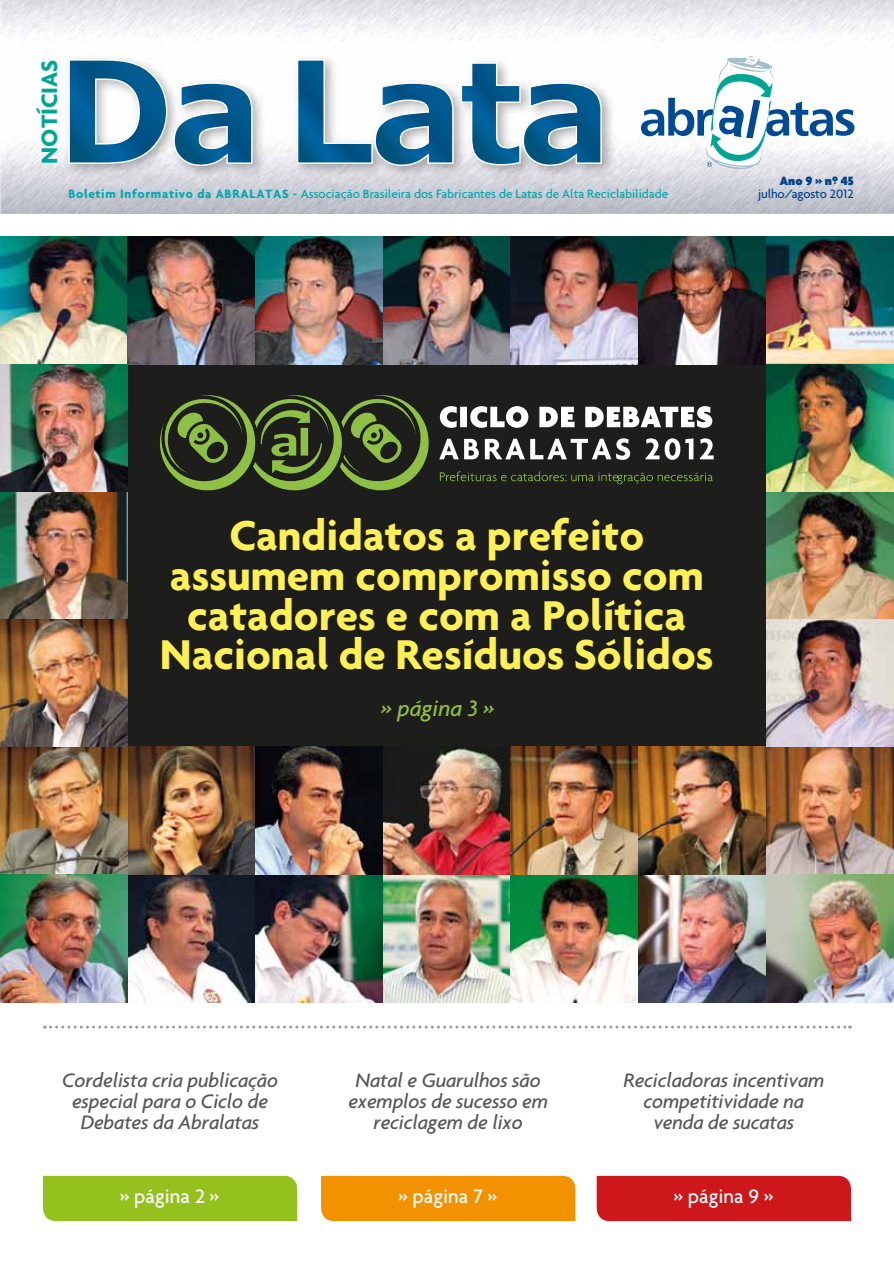
<style>
.page{position:relative;width:894px;height:1264px;background:#fff}
.page>*{position:absolute;margin:0;border:0;box-sizing:border-box;transform-origin:0 0}
.t1{font:700 45px/39.8px "Agenda";color:#fff155;text-align:center}
.t2{font:italic 500 24px "Agenda";color:#91bf40}
.t3{font:700 24px "Agenda";color:#00a695}
.t4{font:italic 500 21px/21px "Agenda";letter-spacing:-.01em;color:#575756;text-align:center}
.t5{font:500 21px "Agenda";color:#fff}
.t6{font:500 13.05px "Agenda";color:#00a8b0}
.t7{font:500 13.05px "Agenda";letter-spacing:-.005em;color:#004388}
.t8{font:900 13.05px "Agenda";letter-spacing:-.005em;color:#004388}
.s1{font-weight:700}
</style>
<div class="page">
<img style="left:0;top:0;width:894px;height:45px">
<img style="left:0;top:141px;width:107px;height:73px">
<img style="left:592px;top:125px;width:302px;height:89px">
<img style="left:107px;top:183px;width:485px;height:31px">
<svg style="left:641px;top:55px;width:213px;height:115px"></svg>
<img style="left:60px;top:61px;width:559px;height:122px">
<svg style="left:68px;top:58px;width:185px;height:109px"></svg>
<svg style="left:296px;top:58px;width:158px;height:109px"></svg>
<svg style="left:460px;top:62px;width:142px;height:105px"></svg>
<div style="left:0;top:236px;width:894px;height:766px;background:#1d1d1b"></div>
<div style="left:43px;top:1176px;width:254px;height:45px;background:#95c11f"></div>
<div style="left:596px;top:1176px;width:255px;height:45px;background:#cd171a"></div>
<div style="left:321px;top:1176px;width:254px;height:45px;background:#f39200"></div>
<svg style="left:44px;top:1025px;width:806px;height:3px"></svg>
<img style="left:0;top:236px;width:894px;height:128px">
<img style="left:128px;top:747px;width:638px;height:255px">
<img style="left:511px;top:747px;width:127px;height:127px">
<img style="left:0;top:364px;width:128px;height:638px">
<img style="left:766px;top:364px;width:128px;height:638px">
<svg style="left:160px;top:395px;width:553px;height:95px"></svg>
<p class="t3" style="left:40px;top:164px;width:105px;rotate:-90deg">NOTÍCIAS</p>
<p class="t6" style="left:68px;top:188px;width:601px"><span class="s1">Boletim Informativo da ABRALATAS -</span> Associação Brasileira dos Fabricantes de Latas de Alta Reciclabilidade</p>
<p class="t8" style="left:780px;top:175px;width:75px">Ano 9 » nº 45</p>
<p class="t7" style="left:758px;top:188px;width:97px">julho/agosto 2012</p>
<h1 class="t1" style="left:160px;top:519px;width:555px">Candidatos a prefeito assumem compromisso com catadores e com a Política<br>Nacional de Resíduos Sólidos</h1>
<p class="t2" style="left:381px;top:699px;width:114px">» página 3 »</p>
<p class="t4" style="left:62px;top:1071px;width:217px">Cordelista cria publicação especial para o Ciclo de<br>Debates da Abralatas</p>
<p class="t4" style="left:348px;top:1071px;width:201px">Natal e Guarulhos são exemplos de sucesso em reciclagem de lixo</p>
<p class="t4" style="left:623px;top:1071px;width:203px">Recicladoras incentivam competitividade na venda de sucatas</p>
<p class="t5" style="left:120px;top:1188px;width:100px">» página 2 »</p>
<p class="t5" style="left:398px;top:1188px;width:100px">» página 7 »</p>
<p class="t5" style="left:674px;top:1188px;width:101px">» página 9 »</p>
</div>
